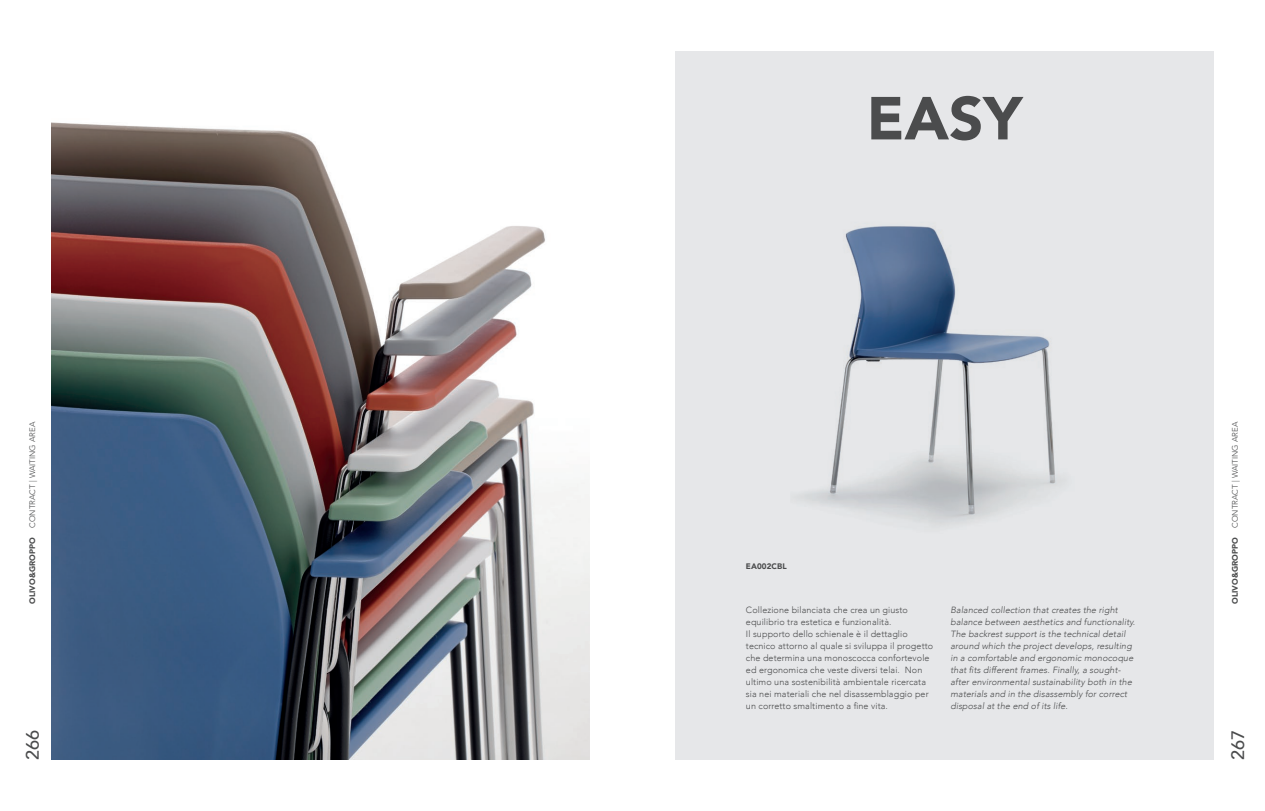
<style>
.page{position:relative;width:1265px;height:811px;background:#fff}
.page>*{position:absolute;margin:0;border:0;box-sizing:border-box;transform-origin:0 0}
.t1{font:900 60px "Avenir";color:#4b4c4d}
.t2{font:500 18px "Avenir";color:#4b4c4d}
.t3{font:italic 300 9px/12px "Avenir";letter-spacing:.01em;color:#4b4c4d}
.t4{font:300 9px/12px "Avenir";letter-spacing:.01em;color:#4b4c4d}
.t5{font:300 8px "Avenir";color:#4b4c4d}
.t6{font:900 8px "Avenir";letter-spacing:.01em;color:#4b4c4d}
.s1{font-weight:900}
</style>
<div class="page">
<img style="left:51px;top:122px;width:539px;height:638px">
<div style="left:675px;top:51px;width:538px;height:709px;background:#e6e7e9"></div>
<img style="left:800px;top:226px;width:261px;height:299px">
<p class="t5" style="left:28px;top:604px;width:184px;rotate:-90deg"><span class="s1">OLIVO&amp;GROPPO</span> CONTRACT | WAITING AREA</p>
<h1 class="t1" style="left:866px;top:67px;width:157px">EASY</h1>
<p class="t6" style="left:746px;top:560px;width:42px">EA002CBL</p>
<p class="t4" style="left:746px;top:604px;width:189px">Collezione bilanciata che crea un giusto equilibrio tra estetica e funzionalità.<br>Il supporto dello schienale è il dettaglio tecnico attorno al quale si sviluppa il progetto che determina una monoscocca confortevole ed ergonomica che veste diversi telai. Non ultimo una sostenibilità ambientale ricercata sia nei materiali che nel disassemblaggio per un corretto smaltimento a fine vita.</p>
<p class="t3" style="left:950px;top:604px;width:186px">Balanced collection that creates the right balance between aesthetics and functionality.<br>The backrest support is the technical detail around which the project develops, resulting in a comfortable and ergonomic monocoque that fits different frames. Finally, a sought&shy;after environmental sustainability both in the materials and in the disassembly for correct disposal at the end of its life.</p>
<p class="t5" style="left:1230px;top:604px;width:184px;rotate:-90deg"><span class="s1">OLIVO&amp;GROPPO</span> CONTRACT | WAITING AREA</p>
<h2 class="t2" style="left:17px;top:760px;width:32px;rotate:-90deg">266</h2>
<h2 class="t2" style="left:1222px;top:760px;width:32px;rotate:-90deg">267</h2>
</div>
